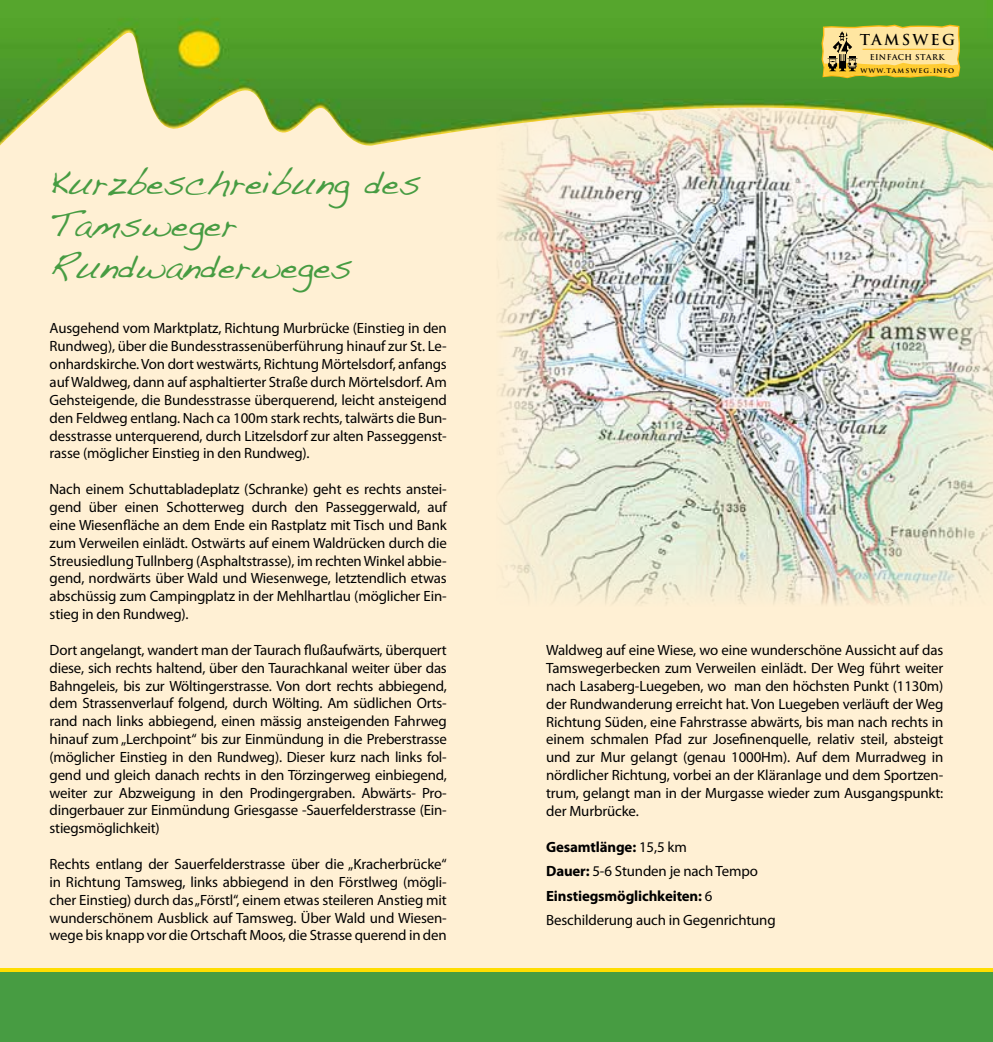
<style>
.page{position:relative;width:993px;height:1042px;background:#fff}
.page>*{position:absolute;margin:0;border:0;box-sizing:border-box;transform-origin:0 0}
.t1{font:35px/42px "Handwriting Dakota";color:#479c42}
.t2{font:14.88px/17.8px "Myriad Pro";letter-spacing:-.01em;color:#000;text-align:justify}
.t3{font:700 14.7px "Trajan Pro";letter-spacing:.15em;color:#000}
.t4{font:700 7.88px "Trajan Pro";letter-spacing:.05em;color:#000}
.t5{font:700 7.35px "Trajan Pro";letter-spacing:.135em;color:#000}
.s1{font-weight:700}
</style>
<div class="page">
<div style="left:0;top:30px;width:992px;height:968px;background:#fff0d4"></div>
<div style="left:0;top:969px;width:992px;height:73px;background:#fd0"></div>
<div style="left:0;top:972px;width:992px;height:70px;background:#479c42"></div>
<img style="left:498px;top:153px;width:494px;height:452px">
<img style="left:0;top:0;width:992px;height:153px">
<svg style="left:819px;top:23px;width:142px;height:57px;background:#dac96b"></svg>
<h1 class="t1" style="left:50px;top:161px;width:372px">Kurzbeschreibung des<br>Tamsweger<br>Rundwanderweges</h1>
<p class="t2" style="left:50px;top:319px;width:398px">Ausgehend vom Marktplatz, Richtung Murbrücke (Einstieg in den Rundweg), über die Bundesstrassenüberführung hinauf zur St. Le&shy;onhardskirche. Von dort westwärts, Richtung Mörtelsdorf, anfangs auf Waldweg, dann auf asphaltierter Straße durch Mörtelsdorf. Am Gehsteigende, die Bundesstrasse überquerend, leicht ansteigend den Feldweg entlang. Nach ca 100m stark rechts, talwärts die Bun&shy;desstrasse unterquerend, durch Litzelsdorf zur alten Passeggenst&shy;rasse (möglicher Einstieg in den Rundweg).</p>
<p class="t2" style="left:50px;top:480px;width:398px">Nach einem Schuttabladeplatz (Schranke) geht es rechts anstei&shy;gend über einen Schotterweg durch den Passeggerwald, auf eine Wiesenfläche an dem Ende ein Rastplatz mit Tisch und Bank zum Verweilen einlädt. Ostwärts auf einem Waldrücken durch die Streusiedlung Tullnberg (Asphaltstrasse), im rechten Winkel abbie&shy;gend, nordwärts über Wald und Wiesenwege, letztendlich etwas abschüssig zum Campingplatz in der Mehlhartlau (möglicher Ein&shy;stieg in den Rundweg).</p>
<p class="t2" style="left:50px;top:640px;width:398px">Dort angelangt, wandert man der Taurach flußaufwärts, überquert diese, sich rechts haltend, über den Taurachkanal weiter über das Bahngeleis, bis zur Wöltingerstrasse. Von dort rechts abbiegend, dem Strassenverlauf folgend, durch Wölting. Am südlichen Orts&shy;rand nach links abbiegend, einen mässig ansteigenden Fahrweg hinauf zum „Lerchpoint“ bis zur Einmündung in die Preberstrasse (möglicher Einstieg in den Rundweg). Dieser kurz nach links fol&shy;gend und gleich danach rechts in den Törzingerweg einbiegend, weiter zur Abzweigung in den Prodingergraben. Abwärts- Pro&shy;dingerbauer zur Einmündung Griesgasse -Sauerfelderstrasse (Ein&shy;stiegsmöglichkeit)</p>
<p class="t2" style="left:50px;top:855px;width:398px">Rechts entlang der Sauerfelderstrasse über die „Kracherbrücke“ in Richtung Tamsweg, links abbiegend in den Förstlweg (mögli&shy;cher Einstieg) durch das „Förstl“, einem etwas steileren Anstieg mit wunderschönem Ausblick auf Tamsweg. Über Wald und Wiesen&shy;wege bis knapp vor die Ortschaft Moos, die Strasse querend in den</p>
<p class="t3" style="left:859px;top:30px;width:97px">TAMSWEG</p>
<p class="t4" style="left:869px;top:52px;width:76px">EINFACH STARK</p>
<p class="t5" style="left:860px;top:66px;width:95px">www.tamsweg.info</p>
<p class="t2" style="left:546px;top:641px;width:398px">Waldweg auf eine Wiese, wo eine wunderschöne Aussicht auf das Tamswegerbecken zum Verweilen einlädt. Der Weg führt weiter nach Lasaberg-Luegeben, wo man den höchsten Punkt (1130m) der Rundwanderung erreicht hat. Von Luegeben verläuft der Weg Richtung Süden, eine Fahrstrasse abwärts, bis man nach rechts in einem schmalen Pfad zur Josefinenquelle, relativ steil, absteigt und zur Mur gelangt (genau 1000Hm). Auf dem Murradweg in nördlicher Richtung, vorbei an der Kläranlage und dem Sportzen&shy;trum, gelangt man in der Murgasse wieder zum Ausgangspunkt: der Murbrücke.</p>
<p class="t2" style="left:546px;top:834px;width:231px;line-height:24.5px;text-align:left"><span class="s1">Gesamtlänge:</span> 15,5 km<br><span class="s1">Dauer:</span> 5-6 Stunden je nach Tempo<br><span class="s1">Einstiegsmöglichkeiten:</span> 6<br>Beschilderung auch in Gegenrichtung</p>
</div>
